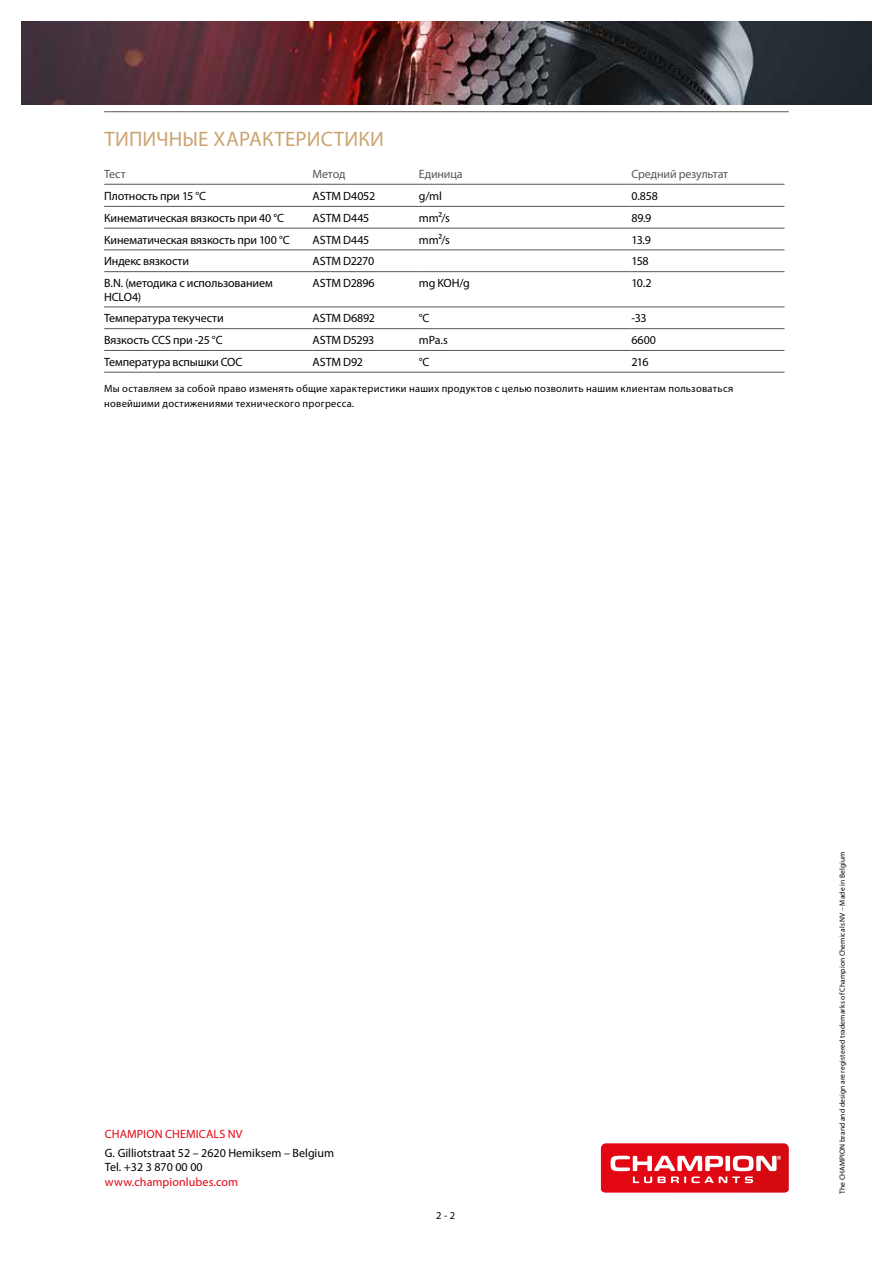
<style>
.page{position:relative;width:893px;height:1263px;background:#fff}
.page>*{position:absolute;margin:0;border:0;box-sizing:border-box;transform-origin:0 0}
.t1{font:21px "Myriad Pro";letter-spacing:.005em;color:#cca472}
.t2{font:12px/14.4px "Myriad Pro";letter-spacing:-.01em;color:#000}
.t3{font:12px "Myriad Pro";letter-spacing:.01em;color:#e30613}
.t4{font:12px "Myriad Pro";letter-spacing:-.015em;color:#575756}
.t5{font:10.5px/15px "Myriad Pro";letter-spacing:.025em;color:#000}
.t6{font:7.5px "Myriad Pro";letter-spacing:.02em;color:#000}
</style>
<div class="page">
<svg style="left:601px;top:1143px;width:188px;height:49px"></svg>
<img style="left:21px;top:21px;width:851px;height:83px">
<hr style="left:104px;top:111px;width:685px;height:1px;background:#575756">
<hr style="left:104px;top:184px;width:209px;height:1px;background:#575756">
<hr style="left:313px;top:184px;width:106px;height:1px;background:#575756">
<hr style="left:419px;top:184px;width:212px;height:1px;background:#575756">
<hr style="left:631px;top:184px;width:153px;height:1px;background:#575756">
<hr style="left:104px;top:206px;width:209px;height:1px;background:#575756">
<hr style="left:313px;top:206px;width:106px;height:1px;background:#575756">
<hr style="left:419px;top:206px;width:212px;height:1px;background:#575756">
<hr style="left:631px;top:206px;width:153px;height:1px;background:#575756">
<hr style="left:104px;top:228px;width:209px;height:1px;background:#575756">
<hr style="left:313px;top:228px;width:106px;height:1px;background:#575756">
<hr style="left:419px;top:228px;width:212px;height:1px;background:#575756">
<hr style="left:631px;top:228px;width:153px;height:1px;background:#575756">
<hr style="left:104px;top:249px;width:209px;height:1px;background:#575756">
<hr style="left:313px;top:249px;width:106px;height:1px;background:#575756">
<hr style="left:419px;top:249px;width:212px;height:1px;background:#575756">
<hr style="left:631px;top:249px;width:153px;height:1px;background:#575756">
<hr style="left:104px;top:271px;width:209px;height:1px;background:#575756">
<hr style="left:313px;top:271px;width:106px;height:1px;background:#575756">
<hr style="left:419px;top:271px;width:212px;height:1px;background:#575756">
<hr style="left:631px;top:271px;width:153px;height:1px;background:#575756">
<hr style="left:104px;top:307px;width:209px;height:1px;background:#575756">
<hr style="left:313px;top:307px;width:106px;height:1px;background:#575756">
<hr style="left:419px;top:307px;width:212px;height:1px;background:#575756">
<hr style="left:631px;top:307px;width:153px;height:1px;background:#575756">
<hr style="left:104px;top:328px;width:209px;height:1px;background:#575756">
<hr style="left:313px;top:328px;width:106px;height:1px;background:#575756">
<hr style="left:419px;top:328px;width:212px;height:1px;background:#575756">
<hr style="left:631px;top:328px;width:153px;height:1px;background:#575756">
<hr style="left:104px;top:350px;width:209px;height:1px;background:#575756">
<hr style="left:313px;top:350px;width:106px;height:1px;background:#575756">
<hr style="left:419px;top:350px;width:212px;height:1px;background:#575756">
<hr style="left:631px;top:350px;width:153px;height:1px;background:#575756">
<hr style="left:104px;top:372px;width:209px;height:1px;background:#575756">
<hr style="left:313px;top:372px;width:106px;height:1px;background:#575756">
<hr style="left:419px;top:372px;width:212px;height:1px;background:#575756">
<hr style="left:631px;top:372px;width:153px;height:1px;background:#575756">
<h1 class="t1" style="left:104px;top:126px;width:281px">ТИПИЧНЫЕ ХАРАКТЕРИСТИКИ</h1>
<p class="t4" style="left:104px;top:166px;width:23px">Тест</p>
<p class="t4" style="left:313px;top:166px;width:34px">Метод</p>
<p class="t4" style="left:419px;top:166px;width:45px">Единица</p>
<p class="t4" style="left:631px;top:166px;width:98px">Средний результат</p>
<p class="t2" style="left:104px;top:189px;width:103px">Плотность при 15 °C</p>
<p class="t2" style="left:313px;top:189px;width:64px">ASTM D4052</p>
<p class="t2" style="left:419px;top:189px;width:25px">g/ml</p>
<p class="t2" style="left:631px;top:189px;width:28px">0.858</p>
<p class="t2" style="left:104px;top:210px;width:182px">Кинематическая вязкость при 40 °C</p>
<p class="t2" style="left:313px;top:210px;width:58px">ASTM D445</p>
<p class="t2" style="left:419px;top:210px;width:32px">mm²/s</p>
<p class="t2" style="left:631px;top:210px;width:21px">89.9</p>
<p class="t2" style="left:104px;top:232px;width:187px">Кинематическая вязкость при 100 °C</p>
<p class="t2" style="left:313px;top:232px;width:58px">ASTM D445</p>
<p class="t2" style="left:419px;top:232px;width:32px">mm²/s</p>
<p class="t2" style="left:631px;top:232px;width:21px">13.9</p>
<p class="t2" style="left:104px;top:254px;width:86px">Индекс вязкости</p>
<p class="t2" style="left:313px;top:254px;width:63px">ASTM D2270</p>
<p class="t2" style="left:631px;top:254px;width:19px">158</p>
<p class="t2" style="left:104px;top:276px;width:170px;line-height:13.5px">B.N. (методика с использованием<br>HCLO4)</p>
<p class="t2" style="left:313px;top:276px;width:64px">ASTM D2896</p>
<p class="t2" style="left:419px;top:276px;width:52px">mg KOH/g</p>
<p class="t2" style="left:631px;top:276px;width:22px">10.2</p>
<p class="t2" style="left:104px;top:311px;width:121px">Температура текучести</p>
<p class="t2" style="left:313px;top:311px;width:64px">ASTM D6892</p>
<p class="t2" style="left:419px;top:311px;width:12px">°C</p>
<p class="t2" style="left:631px;top:311px;width:17px">-33</p>
<p class="t2" style="left:104px;top:333px;width:120px">Вязкость CCS при -25 °C</p>
<p class="t2" style="left:313px;top:333px;width:63px">ASTM D5293</p>
<p class="t2" style="left:419px;top:333px;width:30px">mPa.s</p>
<p class="t2" style="left:631px;top:333px;width:26px">6600</p>
<p class="t2" style="left:104px;top:354px;width:140px">Температура вспышки COC</p>
<p class="t2" style="left:313px;top:354px;width:52px">ASTM D92</p>
<p class="t2" style="left:419px;top:354px;width:12px">°C</p>
<p class="t2" style="left:631px;top:354px;width:19px">216</p>
<p class="t5" style="left:104px;top:381px;width:631px">Мы оставляем за собой право изменять общие характеристики наших продуктов с целью позволить нашим клиентам пользоваться новейшими достижениями технического прогресса.</p>
<p class="t3" style="left:105px;top:1126px;width:139px">CHAMPION CHEMICALS NV</p>
<p class="t2" style="left:105px;top:1145px;width:231px">G. Gilliotstraat 52 – 2620 Hemiksem – Belgium<br>Tel. +32 3 870 00 00</p>
<p class="t3" style="left:105px;top:1174px;width:135px">www.championlubes.com</p>
<p class="t5" style="left:436px;top:1208px;width:20px">2 - 2</p>
<p class="t6" style="left:838px;top:1194px;width:344px;rotate:-90deg">The CHAMPION brand and design are registered trademarks of Champion Chemicals NV – Made in Belgium</p>
</div>
